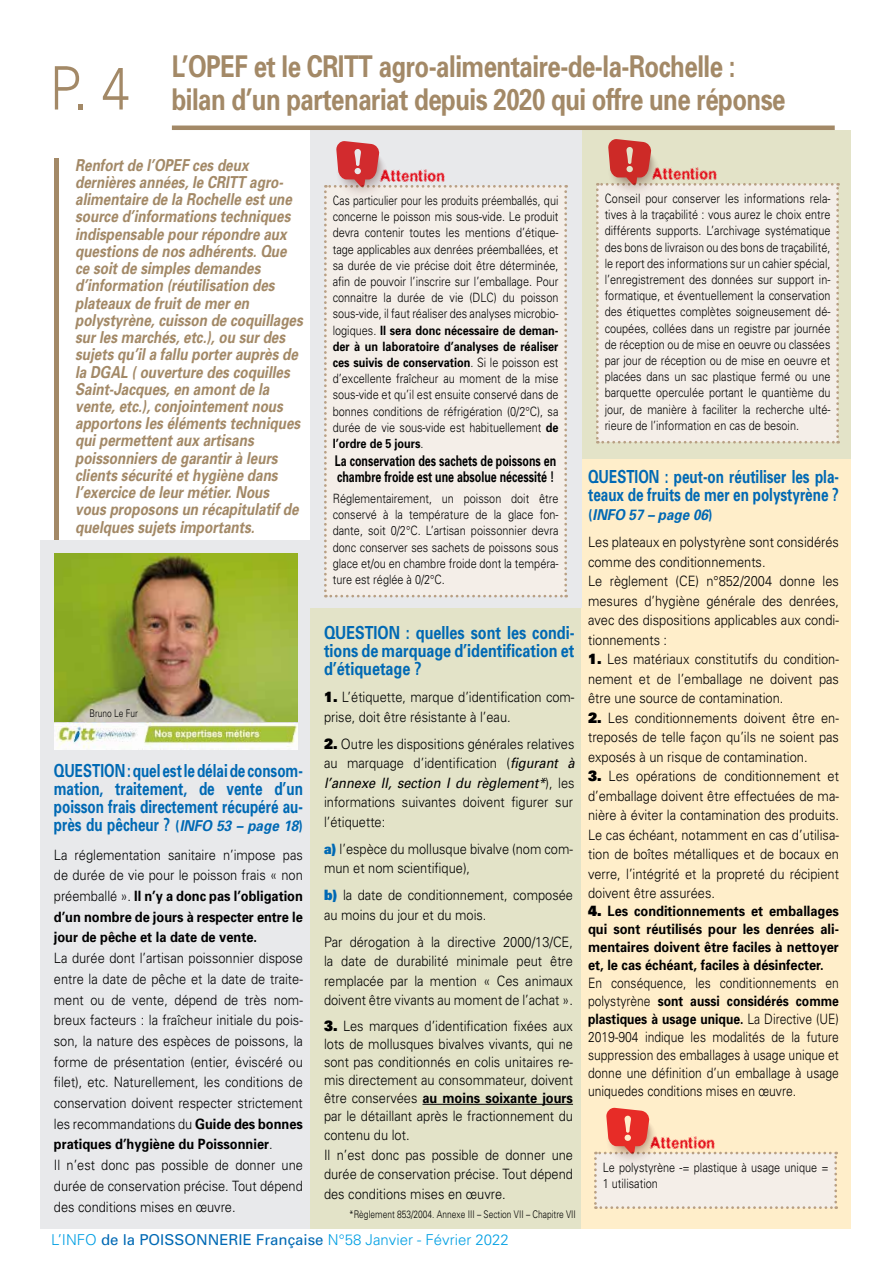
<style>
.page{position:relative;width:893px;height:1263px;background:#fff}
.page>*{position:absolute;margin:0;border:0;box-sizing:border-box;transform-origin:0 0}
.t1{font:300 60px "Univers";color:#a38967;scale:.85 1}
.t2{font:700 30px/33px "Univers";letter-spacing:-.02em;color:#a38967;scale:.8 1}
.t3{font:700 18px/18px "Univers";color:#0069b4;text-align:justify;scale:.75 1}
.t4{font:700 18px/18px "Univers";color:#0069b4;text-align:justify;scale:.8 1}
.t5{font:italic 700 16.5px/17.2px "Univers";color:#a38967;scale:.82 1}
.t6{font:16.2px "Acidic";color:#e30613;scale:.9 1}
.t7{font:300 15px "Univers";color:#009fe3}
.t8{font:italic 700 15px "Univers";color:#0069b4;scale:.9 1}
.t9{font:700 14.7px/16.2px "Univers";color:#000;scale:.72 1}
.t10{font:300 14.25px/19.5px "Univers";color:#000;scale:.9 1}
.t11{font:700 14.25px/20.7px "Univers";color:#000;text-align:justify;scale:.9 1}
.t12{font:300 14.25px/18px "Univers";color:#000;text-align:justify;scale:.85 1}
.t13{font:300 12.9px/16.2px "Univers";color:#000;text-align:justify;scale:.85 1}
.t14{font:300 12.9px/16.2px "Univers";color:#000;text-align:justify;scale:.8 1}
.t15{font:300 10.5px "Univers";color:#000;scale:.8 1}
.s1{font-size:15px}
.s2{font-style:italic;font-size:15px}
.s3{font-weight:300}
.s4{font-weight:700}
.s5{font-weight:900}
.s6{font-weight:400;font-style:italic}
.s7{font-weight:900;color:#0069b4}
.s8{font-weight:400;color:#0069b4}
.s9{font-style:normal}
</style>
<div class="page">
<div style="left:40px;top:540px;width:277px;height:689px;background:#e8e9eb"></div>
<div style="left:580px;top:455px;width:270px;height:774px;background:#ffeeca"></div>
<div style="left:310px;top:608px;width:270px;height:621px;background:#e3e3c8"></div>
<div style="left:580px;top:130px;width:270px;height:329px;background:#e3e3c8"></div>
<div style="left:310px;top:129px;width:272px;height:479px;background:#e8e9eb"></div>
<hr style="left:422px;top:1104px;width:151px;height:1px;background:#000">
<hr style="left:54px;top:158px;width:4px;height:382px;background:#a38967">
<svg style="left:324px;top:141px;width:243px;height:456px"></svg>
<svg style="left:596px;top:139px;width:243px;height:304px;background:#efe6dd"></svg>
<svg style="left:594px;top:1107px;width:243px;height:102px"></svg>
<img style="left:54px;top:554px;width:243px;height:169px">
<img style="left:54px;top:723px;width:243px;height:26px">
<hr style="left:172px;top:126px;width:663px;height:4px;background:#a38967">
<h1 class="t1" style="left:50px;top:52px;width:96px">P. 4</h1>
<h2 class="t2" style="left:172px;top:49px;width:769px">L’OPEF et le CRITT agro-alimentaire-de-la-Rochelle : bilan d’un partenariat depuis 2020 qui offre une réponse</h2>
<p class="t5" style="left:75px;top:156px;width:279px">Renfort de l’OPEF ces deux dernières années, le CRITT agro&shy;alimentaire de la Rochelle est une source d’informations techniques indispensable pour répondre aux questions de nos adhérents. Que ce soit de simples demandes d’information (réutilisation des plateaux de fruit de mer en polystyrène, cuisson de coquillages sur les marchés, etc.), ou sur des sujets qu’il a fallu porter auprès de la DGAL ( ouverture des coquilles<br>Saint-Jacques, en amont de la vente, etc.), conjointement nous apportons les éléments techniques qui permettent aux artisans poissonniers de garantir à leurs clients sécurité et hygiène dans l’exercice de leur métier. Nous vous proposons un récapitulatif de quelques sujets importants.</p>
<p class="t15" style="left:89px;top:707px;width:62px">Bruno Le Fur</p>
<p class="t3" style="left:54px;top:761px;width:334px">QUESTION : quel est le délai de consom&shy;mation, traitement, de vente d’un poisson frais directement récupéré au&shy;près du pêcheur ? <span class="s1">(</span><span class="s2">INFO 53 – page 18</span><span class="s1">)</span></p>
<p class="t11" style="left:54px;top:844px;width:278px"><span class="s3">La réglementation sanitaire n’impose pas de durée de vie pour le poisson frais « non préemballé ».</span> Il n’y a donc pas l’obligation d’un nombre de jours à respecter entre le jour de pêche et la date de vente.</p>
<p class="t10" style="left:54px;top:947px;width:278px;line-height:20.7px">La durée dont l’artisan poissonnier dispose entre la date de pêche et la date de traite&shy;ment ou de vente, dépend de très nom&shy;breux facteurs : la fraîcheur initiale du pois&shy;son, la nature des espèces de poissons, la forme de présentation (entier, éviscéré ou filet), etc. Naturellement, les conditions de conservation doivent respecter strictement les recommandations du <span class="s4">Guide des bonnes pratiques d’hygiène du Poissonnier</span>.<br>Il n’est donc pas possible de donner une durée de conservation précise. Tout dépend des conditions mises en œuvre.</p>
<p class="t6" style="left:380px;top:169px;width:74px">Attention</p>
<p class="t14" style="left:333px;top:192px;width:284px">Cas particulier pour les produits préemballés, qui concerne le poisson mis sous-vide. Le produit devra contenir toutes les mentions d’étique&shy;tage applicables aux denrées préemballées, et sa durée de vie précise doit être déterminée, afin de pouvoir l’inscrire sur l’emballage. Pour connaitre la durée de vie (DLC) du poisson sous-vide, il faut réaliser des analyses microbio&shy;logiques. <span class="s4">Il sera donc nécessaire de deman&shy;der à un laboratoire d’analyses de réaliser ces suivis de conservation</span>. Si le poisson est d’excellente fraîcheur au moment de la mise sous-vide et qu’il est ensuite conservé dans de bonnes conditions de réfrigération (0/2°C), sa durée de vie sous-vide est habituellement <span class="s4">de l’ordre de 5 jours</span>.</p>
<p class="t9" style="left:335px;top:452px;width:309px">La conservation des sachets de poissons en chambre froide est une absolue nécessité !</p>
<p class="t13" style="left:333px;top:490px;width:267px">Réglementairement, un poisson doit être conservé à la température de la glace fon&shy;dante, soit 0/2°C. L’artisan poissonnier devra donc conserver ses sachets de poissons sous glace et/ou en chambre froide dont la tempéra&shy;ture est réglée à 0/2°C.</p>
<p class="t4" style="left:324px;top:623px;width:315px">QUESTION : quelles sont les condi&shy;tions de marquage d’identification et d’étiquetage ?</p>
<p class="t10" style="left:324px;top:687px;width:280px"><span class="s5">1.</span> L’étiquette, marque d’identification com&shy;prise, doit être résistante à l’eau.</p>
<p class="t10" style="left:324px;top:734px;width:280px;text-align:justify"><span class="s5">2.</span> Outre les dispositions générales relatives au marquage d’identification (<span class="s6">figurant à l’annexe II, section I du règlement*</span>), les informations suivantes doivent figurer sur l’étiquette:</p>
<p class="t10" style="left:324px;top:839px;width:278px"><span class="s7">a)</span> l’espèce du mollusque bivalve (nom com&shy;mun et nom scientifique),</p>
<p class="t10" style="left:324px;top:885px;width:278px"><span class="s7">b)</span> la date de conditionnement, composée au moins du jour et du mois.</p>
<p class="t10" style="left:324px;top:932px;width:278px;text-align:justify">Par dérogation à la directive 2000/13/CE, la date de durabilité minimale peut être remplacée par la mention « Ces animaux doivent être vivants au moment de l’achat ».</p>
<p class="t10" style="left:324px;top:1016px;width:278px;line-height:18px;text-align:justify"><span class="s5">3.</span> Les marques d’identification fixées aux lots de mollusques bivalves vivants, qui ne sont pas conditionnés en colis unitaires re&shy;mis directement au consommateur, doivent être conservées <span class="s4">au moins soixante jours </span>par le détaillant après le fractionnement du</p>
<p class="t10" style="left:324px;top:1125px;width:278px">contenu du lot.<br>Il n’est donc pas possible de donner une durée de conservation précise. Tout dépend des conditions mises en œuvre.</p>
<p class="t15" style="left:349px;top:1208px;width:285px">*Règlement 853/2004. Annexe III – Section VII – Chapitre VII</p>
<p class="t7" style="left:51px;top:1231px;width:459px">L’INFO <span class="s8">de la POISSONNERIE Française</span> N°58 Janvier - Février 2022</p>
<p class="t6" style="left:652px;top:167px;width:74px">Attention</p>
<p class="t13" style="left:605px;top:190px;width:267px">Conseil pour conserver les informations rela&shy;tives à la traçabilité : vous aurez le choix entre différents supports. L’archivage systématique des bons de livraison ou des bons de traçabilité, le report des informations sur un cahier spécial, l’enregistrement des données sur support in&shy;formatique, et éventuellement la conservation des étiquettes complètes soigneusement dé&shy;coupées, collées dans un registre par journée de réception ou de mise en oeuvre ou classées par jour de réception ou de mise en oeuvre et placées dans un sac plastique fermé ou une barquette operculée portant le quantième du jour, de manière à faciliter la recherche ulté&shy;rieure de l’information en cas de besoin.</p>
<p class="t3" style="left:588px;top:466px;width:336px">QUESTION : peut-on réutiliser les pla&shy;teaux de fruits de mer en polystyrène ?</p>
<p class="t8" style="left:588px;top:505px;width:140px"><span class="s9">(</span>INFO 57 – page 06<span class="s9">)</span></p>
<p class="t10" style="left:588px;top:532px;width:280px">Les plateaux en polystyrène sont considérés comme des conditionnements.<br>Le règlement (CE) n°852/2004 donne les mesures d’hygiène générale des denrées, avec des dispositions applicables aux condi&shy;tionnements :</p>
<p class="t10" style="left:588px;top:649px;width:280px;text-align:justify"><span class="s5">1.</span> Les matériaux constitutifs du condition&shy;nement et de l’emballage ne doivent pas être une source de contamination.</p>
<p class="t10" style="left:588px;top:707px;width:280px;text-align:justify"><span class="s5">2.</span> Les conditionnements doivent être en&shy;treposés de telle façon qu’ils ne soient pas exposés à un risque de contamination.</p>
<p class="t10" style="left:588px;top:766px;width:280px;text-align:justify"><span class="s5">3.</span> Les opérations de conditionnement et d’emballage doivent être effectuées de ma&shy;nière à éviter la contamination des produits.<br>Le cas échéant, notamment en cas d’utilisa&shy;tion de boîtes métalliques et de bocaux en verre, l’intégrité et la propreté du récipient doivent être assurées.</p>
<p class="t11" style="left:588px;top:901px;width:280px;line-height:18px"><span class="s5">4.</span> Les conditionnements et emballages qui sont réutilisés pour les denrées ali&shy;mentaires doivent être faciles à nettoyer et, le cas échéant, faciles à désinfecter.</p>
<p class="t12" style="left:588px;top:974px;width:297px">En conséquence, les conditionnements en polystyrène <span class="s4">sont aussi considérés comme plastiques à usage unique.</span> La Directive (UE)<br>2019-904 indique les modalités de la future suppression des emballages à usage unique et donne une définition d’un emballage à usage uniquedes conditions mises en œuvre.</p>
<p class="t6" style="left:650px;top:1135px;width:74px">Attention</p>
<p class="t13" style="left:603px;top:1158px;width:267px">Le polystyrène -= plastique à usage unique =<br>1 utilisation</p>
</div>
